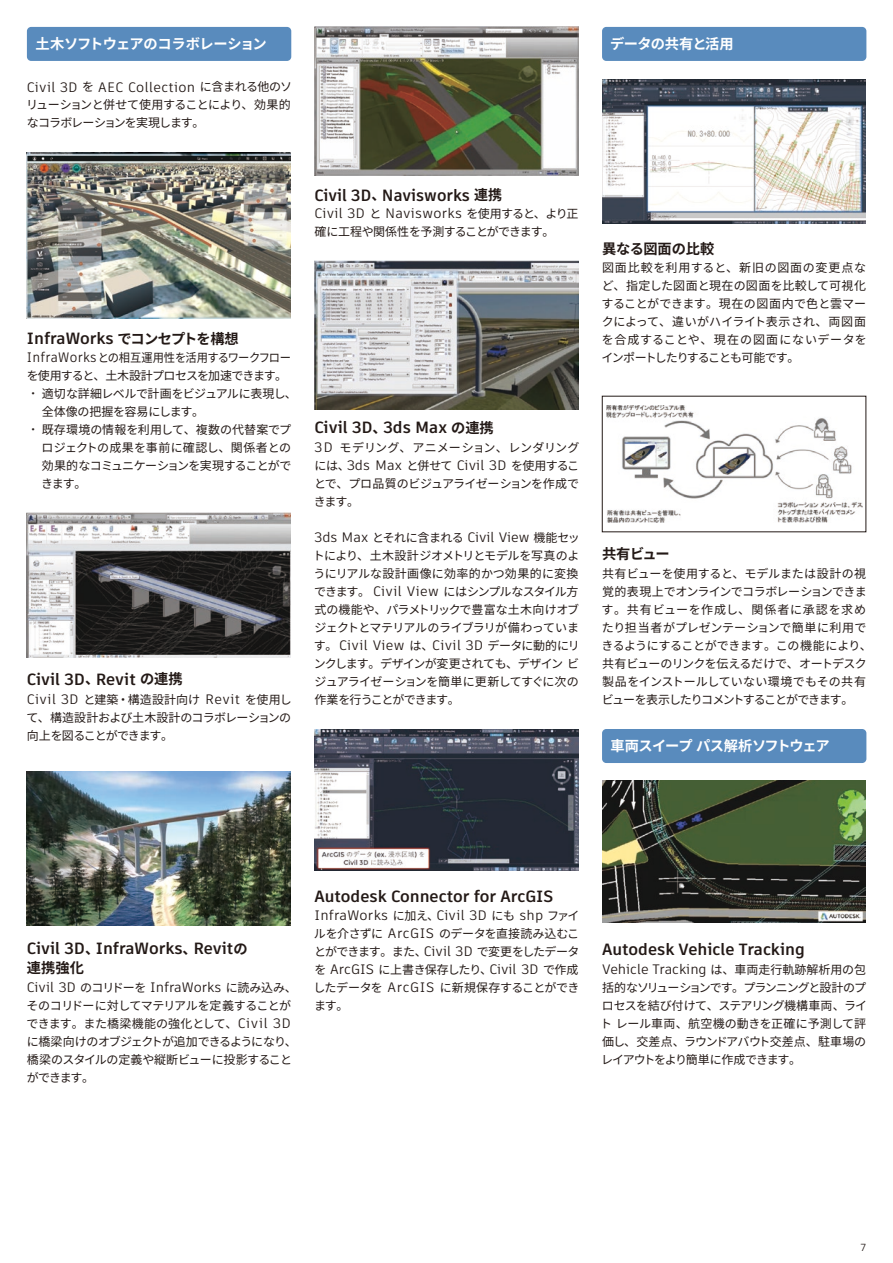
<style>
.page{position:relative;width:893px;height:1263px;background:#fff}
.page>*{position:absolute;margin:0;border:0;box-sizing:border-box;transform-origin:0 0}
.Text_Heading{font:700 16.2px "Artifakt Element";color:#231916}
.Heading{font:700 14.25px "Noto Sans JP";letter-spacing:-.045em;color:#fff}
.Text_Heading-2{font:700 14.25px "Noto Sans JP";color:#231916}
.Body_Text-G{font:13.65px "Artifakt Element";letter-spacing:.005em;color:#231916}
.Body_Text-G-2{font:13.65px "Artifakt Element";letter-spacing:.025em;color:#231916}
.Body_Text-G-3{font:12px/18px "Noto Sans JP";letter-spacing:-.04em;color:#231916;text-align:justify}
.Body_Text-G-4{font:12px/18px "Noto Sans JP";letter-spacing:-.06em;color:#231916;scale:.94 1}
.Body_Text-G-5{font:12px/18px "Noto Sans JP";letter-spacing:-.06em;color:#231916}
.Body_Text-G-6{font:12px/18px "Noto Sans JP";letter-spacing:-.02em;color:#231916}
.t1{font:10.2px "Artifakt Element";color:#231916}
.s1{font-family:"Noto Sans JP";font-size:12px}
.s2{font-family:"Noto Sans JP";font-size:14.25px}
.s3{font-family:"Artifakt Element";font-size:13.65px}
</style>
<div class="page">
<div style="left:27px;top:27px;width:264px;height:34px;background:#598bbd;border-radius:4px"></div>
<img style="left:27px;top:153px;width:264px;height:166px">
<img style="left:27px;top:513px;width:264px;height:144px">
<img style="left:27px;top:771px;width:264px;height:154px">
<img style="left:314px;top:27px;width:264px;height:148px">
<img style="left:314px;top:261px;width:264px;height:148px">
<img style="left:314px;top:729px;width:264px;height:141px">
<div style="left:602px;top:27px;width:264px;height:34px;background:#598bbd;border-radius:4px"></div>
<img style="left:602px;top:80px;width:264px;height:144px">
<img style="left:606px;top:405px;width:256px;height:118px">
<div style="left:602px;top:729px;width:264px;height:34px;background:#598bbd;border-radius:4px"></div>
<img style="left:602px;top:780px;width:264px;height:142px">
<p class="Heading" style="left:35px;top:36px;width:233px">土木ソフトウェアのコラボレーション</p>
<p class="Body_Text-G-2" style="left:27px;top:77px;width:267px">Civil 3D <span class="s1">を</span> AEC Collection <span class="s1">に含まれる他のソ</span></p>
<p class="Body_Text-G-5" style="left:26px;top:96px;width:266px">リューションと併せて使用することにより、効果的なコラボレーションを実現します。</p>
<p class="Heading" style="left:610px;top:36px;width:125px">データの共有と活用</p>
<p class="Text_Heading" style="left:27px;top:327px;width:213px">InfraWorks <span class="s2">でコンセプトを構想</span></p>
<p class="Body_Text-G-4" style="left:27px;top:348px;width:283px"><span class="s3">InfraWorks</span> との相互運用性を活用するワークフローを使用すると、土木設計プロセスを加速できます。</p>
<p class="Body_Text-G-6" style="left:42px;top:384px;width:257px;text-indent:-10px"><span class="s3">•</span> 適切な詳細レベルで計画をビジュアルに表現し、全体像の把握を容易にします。</p>
<p class="Body_Text-G-3" style="left:41px;top:420px;width:252px;text-indent:-10px"><span class="s3">•</span> 既存環境の情報を利用して、複数の代替案でプロジェクトの成果を事前に確認し、関係者との効果的なコミュニケーションを実現することができます。</p>
<p class="Text_Heading" style="left:27px;top:668px;width:157px">Civil 3D<span class="s2">、</span>Revit <span class="s2">の連携</span></p>
<p class="Body_Text-G-3" style="left:26px;top:690px;width:267px"><span class="s3">Civil 3D</span> と建築・構造設計向け <span class="s3">Revit</span> を使用して、構造設計および土木設計のコラボレーションの向上を図ることができます。</p>
<p class="Text_Heading" style="left:314px;top:184px;width:189px">Civil 3D<span class="s2">、</span>Navisworks <span class="s2">連携</span></p>
<p class="Body_Text-G" style="left:314px;top:203px;width:265px">Civil 3D <span class="s1">と</span> Navisworks <span class="s1">を使用すると、より正</span></p>
<p class="Body_Text-G-3" style="left:314px;top:222px;width:241px">確に工程や関係性を予測することができます。</p>
<p class="Text_Heading" style="left:314px;top:416px;width:181px">Civil 3D<span class="s2">、</span>3ds Max <span class="s2">の連携</span></p>
<p class="Body_Text-G-3" style="left:314px;top:438px;width:267px"><span class="s3">3D</span> モデリング、アニメーション、レンダリングには、<span class="s3">3ds Max</span> と併せて <span class="s3">Civil 3D</span> を使用することで、プロ品質のビジュアライゼーションを作成できます。</p>
<p class="Body_Text-G" style="left:314px;top:527px;width:267px">3ds Max <span class="s1">とそれに含まれる</span> Civil View <span class="s1">機能セッ</span></p>
<p class="Body_Text-G-3" style="left:313px;top:546px;width:268px">トにより、土木設計ジオメトリとモデルを写真のようにリアルな設計画像に効率的かつ効果的に変換できます。 <span class="s3">Civil View</span> にはシンプルなスタイル方式の機能や、パラメトリックで豊富な土木向けオブジェクトとマテリアルのライブラリが備わっていま</p>
<p class="Body_Text-G-2" style="left:314px;top:635px;width:267px"><span class="s1">す。</span>Civil View <span class="s1">は、</span>Civil 3D <span class="s1">データに動的にリ</span></p>
<p class="Body_Text-G-3" style="left:314px;top:654px;width:267px">ンクします。デザインが変更されても、デザインビジュアライゼーションを簡単に更新してすぐに次の作業を行うことができます。</p>
<p class="Text_Heading-2" style="left:602px;top:241px;width:114px">異なる図面の比較</p>
<p class="Body_Text-G-3" style="left:601px;top:258px;width:267px">図面比較を利用すると、新旧の図面の変更点など、指定した図面と現在の図面を比較して可視化することができます。現在の図面内で色と雲マークによって、違いがハイライト表示され、両図面を合成することや、現在の図面にないデータをインポートしたりすることも可能です。</p>
<p class="Text_Heading-2" style="left:602px;top:546px;width:69px">共有ビュー</p>
<p class="Body_Text-G-3" style="left:601px;top:564px;width:272px;text-align:left">共有ビューを使用すると、モデルまたは設計の視覚的表現上でオンラインでコラボレーションできます。共有ビューを作成し、関係者に承認を求めたり担当者がプレゼンテーションで簡単に利用できるようにすることができます。この機能により、共有ビューのリンクを伝えるだけで、オートデスク製品をインストールしていない環境でもその共有ビューを表示したりコメントすることができます。</p>
<p class="Heading" style="left:611px;top:738px;width:221px">車両スイープパス解析ソフトウェア</p>
<p class="Text_Heading" style="left:27px;top:937px;width:222px">Civil 3D<span class="s2">、</span>InfraWorks<span class="s2">、</span>Revit<span class="s2">の</span></p>
<p class="Text_Heading-2" style="left:27px;top:960px;width:58px">連携強化</p>
<p class="Body_Text-G" style="left:27px;top:977px;width:271px">Civil 3D <span class="s1">のコリドーを</span> InfraWorks <span class="s1">に読み込み、</span></p>
<p class="Body_Text-G-3" style="left:26px;top:996px;width:272px;text-align:left">そのコリドーに対してマテリアルを定義することができます。また橋梁機能の強化として、<span class="s3">Civil 3D</span>に橋梁向けのオブジェクトが追加できるようになり、橋梁のスタイルの定義や縦断ビューに投影することができます。</p>
<p class="Text_Heading" style="left:314px;top:885px;width:240px">Autodesk Connector for ArcGIS</p>
<p class="Body_Text-G" style="left:314px;top:905px;width:266px">InfraWorks <span class="s1">に加え、</span>Civil 3D <span class="s1">にも</span> shp <span class="s1">ファイ</span></p>
<p class="Body_Text-G-3" style="left:314px;top:924px;width:267px">ルを介さずに <span class="s3">ArcGIS</span> のデータを直接読み込むことができます。また、<span class="s3">Civil 3D</span> で変更をしたデータを <span class="s3">ArcGIS</span> に上書き保存したり、<span class="s3">Civil 3D</span> で作成したデータを <span class="s3">ArcGIS</span> に新規保存することができます。</p>
<p class="Text_Heading" style="left:602px;top:938px;width:204px">Autodesk Vehicle Tracking</p>
<p class="Body_Text-G" style="left:602px;top:959px;width:265px">Vehicle Tracking <span class="s1">は、車両走行軌跡解析用の包</span></p>
<p class="Body_Text-G-3" style="left:600px;top:978px;width:268px">括的なソリューションです。プランニングと設計のプロセスを結び付けて、ステアリング機構車両、ライトレール車両、航空機の動きを正確に予測して評価し、交差点、ラウンドアバウト交差点、駐車場のレイアウトをより簡単に作成できます。</p>
<p class="t1" style="left:861px;top:1241px;width:7px">7</p>
</div>
